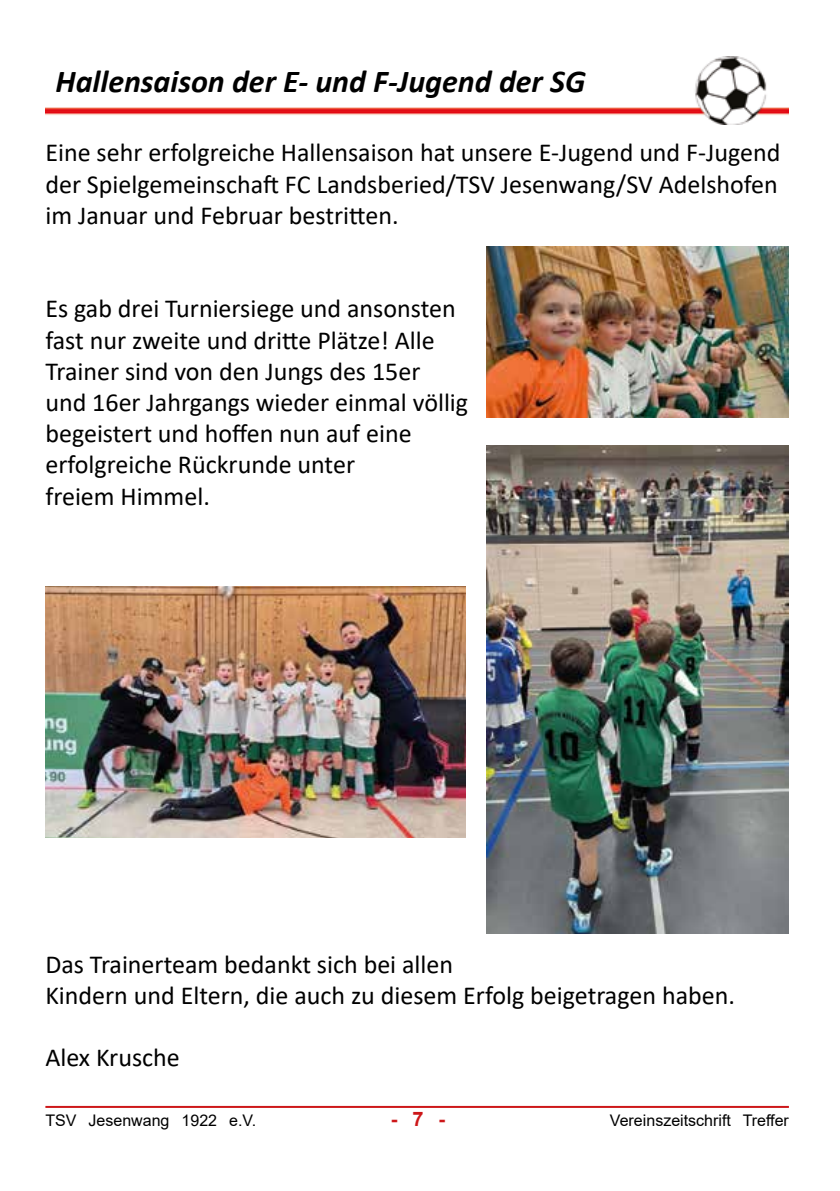
<style>
.page{position:relative;width:840px;height:1191px;background:#fff}
.page>*{position:absolute;margin:0;border:0;box-sizing:border-box;transform-origin:0 0}
.t1{font:italic 700 32px "Calibri";color:#000}
.t2{font:26px/31.2px "Calibri";color:#000}
.t3{font:700 20px "Arial";color:#cd1719}
.t4{font:16px "Arial";color:#000}
</style>
<div class="page">
<img style="left:45px;top:57px;width:743px;height:68px">
<hr style="left:45px;top:1106px;width:743px;height:2px;background:#cd1719">
<img style="left:486px;top:247px;width:302px;height:170px">
<img style="left:486px;top:445px;width:302px;height:488px">
<img style="left:45px;top:587px;width:420px;height:250px">
<p class="t1" style="left:55px;top:59px;width:531px">Hallensaison der E- und F-Jugend der SG</p>
<p class="t2" style="left:45px;top:136px;width:736px;text-align:justify">Eine sehr erfolgreiche Hallensaison hat unsere E-Jugend und F-Jugend der Spielgemeinschaft FC Landsberied/TSV Jesenwang/SV Adelshofen im Januar und Februar bestritten.</p>
<p class="t2" style="left:45px;top:292px;width:424px">Es gab drei Turniersiege und ansonsten fast nur zweite und dritte Plätze! Alle Trainer sind von den Jungs des 15er<br>und 16er Jahrgangs wieder einmal völlig begeistert und hoffen nun auf eine erfolgreiche Rückrunde unter<br>freiem Himmel.</p>
<p class="t2" style="left:45px;top:948px;width:690px">Das Trainerteam bedankt sich bei allen<br>Kindern und Eltern, die auch zu diesem Erfolg beigetragen haben.</p>
<p class="t2" style="left:45px;top:1041px;width:136px">Alex Krusche</p>
<p class="t4" style="left:45px;top:1109px;width:212px">TSV Jesenwang 1922 e.V.</p>
<p class="t3" style="left:390px;top:1105px;width:56px">- 7 -</p>
<p class="t4" style="left:609px;top:1109px;width:180px">Vereinszeitschrift Treffer</p>
</div>
